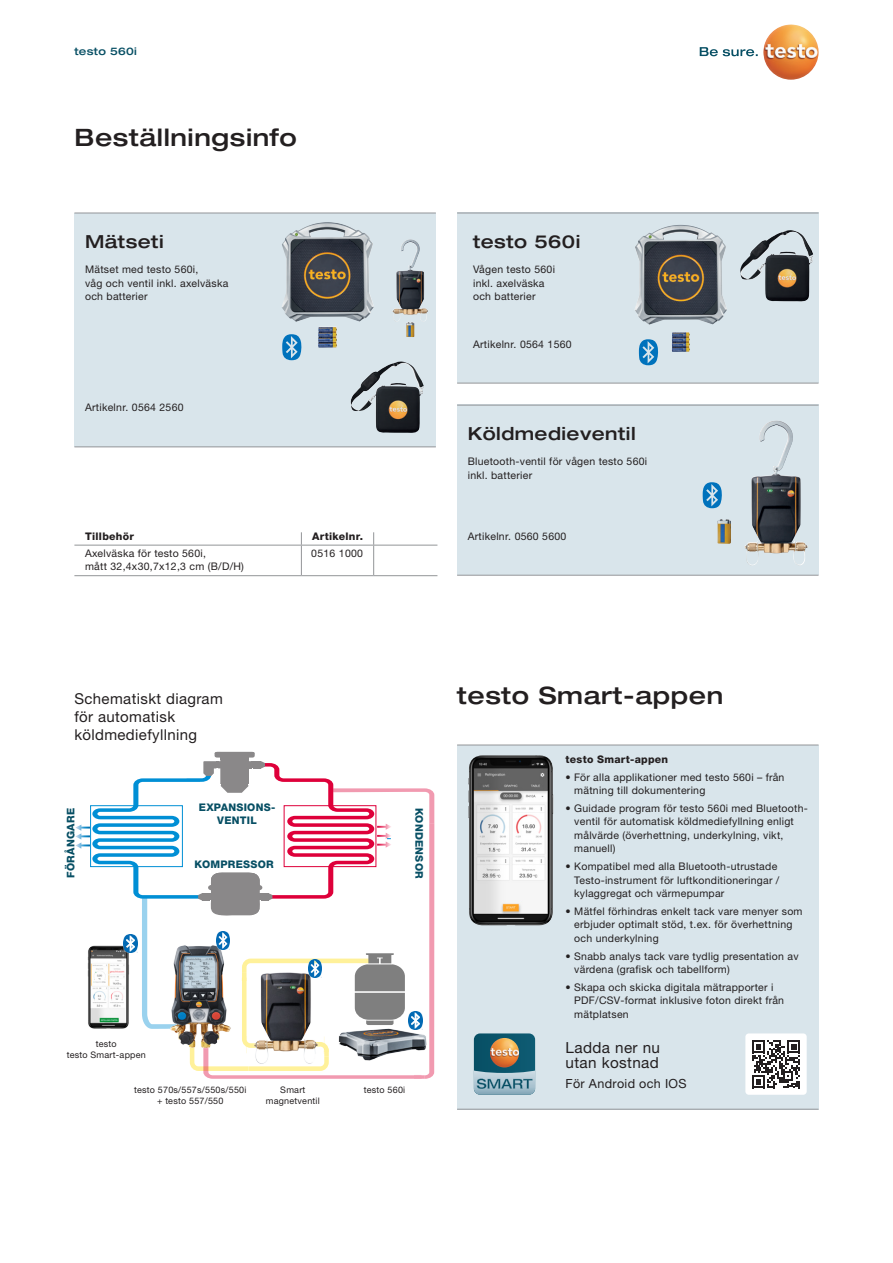
<style>
.page{position:relative;width:893px;height:1263px;background:#fff}
.page>*{position:absolute;margin:0;border:0;box-sizing:border-box;transform-origin:0 0}
.DS_Headline_16{font:500 expanded 24px "Helvetica Neue LTW1 G";letter-spacing:.025em;color:#231f20}
.ProductName_P2{font:500 expanded 18px "Helvetica Neue LTW1 G";letter-spacing:.025em;color:#231f20}
.t1{font:15.3px/14.5px "Helvetica Neue LTW1 G";letter-spacing:.025em;color:#231f20}
.DS_Headline_16-2{font:15px/18px "Helvetica Neue LTW1 G";letter-spacing:.025em;color:#231f20}
.t2{font:12.6px "Helvetica Neue LTW1 G";letter-spacing:.025em;color:#231f20}
.OrderText_P2{font:10.5px/13.5px "Helvetica Neue LTW1 G";letter-spacing:.025em;color:#231f20}
.DS_Table_left{font:10.5px/13.5px "Helvetica Neue LTW1 G";letter-spacing:.025em;color:#231f20}
.OrderText_P2-2{font:800 10.5px/13.5px "Helvetica Neue LTW1 G";letter-spacing:.025em;color:#074f64;text-align:center}
.OrderText_P2-3{font:800 10.5px "Helvetica Neue LTW1 G";letter-spacing:.025em;color:#231f20}
.table_product_header{font:800 10.5px "Helvetica Neue LTW1 G";letter-spacing:.025em;color:#231f20}
.DS_Rubrik{font:500 expanded 10.5px "Helvetica Neue LTW1 G";letter-spacing:.025em;color:#074f64}
.DS_Table_Head{font:800 10.5px "Helvetica Neue LTW1 G";letter-spacing:.025em;color:#231f20}
.DS_Table_right{font:10.5px "Helvetica Neue LTW1 G";letter-spacing:.025em;color:#231f20}
.OrderText_P2-4{font:9px/10.5px "Helvetica Neue LTW1 G";letter-spacing:.025em;color:#231f20;text-align:center}
</style>
<div class="page">
<div style="left:457px;top:745px;width:362px;height:364px;background:#d9e5eb"></div>
<svg style="left:700px;top:47px;width:58px;height:9px"></svg>
<img style="left:763px;top:24px;width:56px;height:56px;border-radius:28px">
<div style="left:457px;top:213px;width:362px;height:170px;background:#d9e5eb"></div>
<div style="left:74px;top:213px;width:362px;height:233px;background:#d9e5eb"></div>
<hr style="left:457px;top:213px;width:362px;height:1px;background:#939598">
<hr style="left:74px;top:213px;width:362px;height:1px;background:#939598">
<hr style="left:457px;top:383px;width:362px;height:1px;background:#939598">
<hr style="left:74px;top:446px;width:362px;height:1px;background:#939598">
<img style="left:635px;top:225px;width:92px;height:100px">
<img style="left:740px;top:230px;width:73px;height:71px">
<img style="left:350px;top:362px;width:74px;height:71px">
<img style="left:282px;top:222px;width:92px;height:100px">
<div style="left:457px;top:405px;width:362px;height:170px;background:#d9e5eb"></div>
<hr style="left:457px;top:405px;width:362px;height:1px;background:#939598">
<hr style="left:457px;top:575px;width:362px;height:1px;background:#939598">
<hr style="left:457px;top:745px;width:362px;height:1px;background:#939598">
<hr style="left:457px;top:1109px;width:362px;height:1px;background:#939598">
<img style="left:468px;top:755px;width:86px;height:170px">
<svg style="left:75px;top:751px;width:359px;height:328px"></svg>
<img style="left:409px;top:1011px;width:13px;height:18px">
<img style="left:747px;top:421px;width:41px;height:123px">
<img style="left:717px;top:519px;width:14px;height:25px">
<svg style="left:282px;top:334px;width:20px;height:26px"></svg>
<svg style="left:639px;top:339px;width:20px;height:26px"></svg>
<svg style="left:703px;top:482px;width:19px;height:26px"></svg>
<hr style="left:74px;top:545px;width:227px;height:1px;background:#939598">
<hr style="left:301px;top:545px;width:73px;height:1px;background:#939598">
<hr style="left:374px;top:545px;width:63px;height:1px;background:#939598">
<hr style="left:74px;top:575px;width:227px;height:1px;background:#939598">
<hr style="left:301px;top:575px;width:73px;height:1px;background:#939598">
<hr style="left:374px;top:575px;width:63px;height:1px;background:#939598">
<svg style="left:301px;top:532px;width:1px;height:13px"></svg>
<svg style="left:373px;top:532px;width:1px;height:13px"></svg>
<hr style="left:301px;top:545px;width:1px;height:30px;background:#939598">
<hr style="left:373px;top:545px;width:1px;height:30px;background:#939598">
<div style="left:745px;top:1033px;width:62px;height:62px;background:#fff;border-radius:3px"></div>
<svg style="left:752px;top:1040px;width:48px;height:48px"></svg>
<svg style="left:474px;top:1033px;width:61px;height:62px;background:#658488"></svg>
<p class="DS_Rubrik" style="left:74px;top:44px;width:64px">testo 560i</p>
<p class="DS_Headline_16" style="left:74px;top:122px;width:224px">Beställningsinfo</p>
<p class="ProductName_P2" style="left:85px;top:230px;width:80px">Mätseti</p>
<p class="ProductName_P2" style="left:473px;top:230px;width:109px">testo 560i</p>
<p class="OrderText_P2" style="left:473px;top:263px;width:83px">Vågen testo 560i inkl. axelväska och batterier</p>
<p class="OrderText_P2" style="left:85px;top:263px;width:145px">Mätset med testo 560i,<br>våg och ventil inkl. axelväska och batterier</p>
<p class="OrderText_P2" style="left:85px;top:401px;width:100px">Artikelnr. 0564 2560</p>
<p class="DS_Table_Head" style="left:85px;top:530px;width:50px">Tillbehör</p>
<p class="table_product_header" style="left:312px;top:530px;width:52px">Artikelnr.</p>
<p class="DS_Table_left" style="left:85px;top:546px;width:160px">Axelväska för testo 560i,<br>mått 32,4x30,7x12,3 cm (B/D/H)</p>
<p class="DS_Table_right" style="left:311px;top:547px;width:53px">0516 1000</p>
<p class="OrderText_P2" style="left:473px;top:337px;width:100px">Artikelnr. 0564 1560</p>
<p class="ProductName_P2" style="left:468px;top:422px;width:169px">Köldmedieventil</p>
<p class="OrderText_P2" style="left:468px;top:455px;width:181px">Bluetooth-ventil för vågen testo 560i inkl. batterier</p>
<p class="OrderText_P2" style="left:468px;top:529px;width:100px">Artikelnr. 0560 5600</p>
<p class="DS_Headline_16-2" style="left:74px;top:689px;width:150px">Schematiskt diagram för automatisk köldmediefyllning</p>
<p class="OrderText_P2-2" style="left:64px;top:878px;width:71px;rotate:-90deg">FÖRÅNGARE</p>
<p class="OrderText_P2-2" style="left:199px;top:800px;width:78px">EXPANSIONS-<br>VENTIL</p>
<p class="OrderText_P2-2" style="left:194px;top:857px;width:81px">KOMPRESSOR</p>
<p class="OrderText_P2-2" style="left:426px;top:807px;width:73px;rotate:90deg">KONDENSOR</p>
<p class="OrderText_P2-4" style="left:67px;top:1038px;width:81px">testo<br>testo Smart-appen</p>
<p class="OrderText_P2-4" style="left:134px;top:1085px;width:114px">testo 570s/557s/550s/550i + testo 557/550</p>
<p class="OrderText_P2-4" style="left:266px;top:1085px;width:55px">Smart magnetventil</p>
<p class="OrderText_P2-4" style="left:364px;top:1085px;width:43px">testo 560i</p>
<p class="DS_Headline_16" style="left:457px;top:680px;width:268px">testo Smart-appen</p>
<p class="OrderText_P2-3" style="left:566px;top:753px;width:104px">testo Smart-appen</p>
<p class="OrderText_P2" style="left:574px;top:770px;width:212px;text-indent:-9px">• För alla applikationer med testo 560i – från mätning till dokumentering</p>
<p class="OrderText_P2" style="left:574px;top:801px;width:235px;text-indent:-9px">• Guidade program för testo 560i med Bluetooth&shy;ventil för automatisk köldmediefyllning enligt målvärde (överhettning, underkylning, vikt, manuell)</p>
<p class="OrderText_P2" style="left:574px;top:859px;width:207px;text-indent:-9px">• Kompatibel med alla Bluetooth-utrustade<br>Testo-instrument för luftkonditioneringar / kylaggregat och värmepumpar</p>
<p class="OrderText_P2" style="left:574px;top:904px;width:230px;text-indent:-9px">• Mätfel förhindras enkelt tack vare menyer som erbjuder optimalt stöd, t.ex. för överhettning och underkylning</p>
<p class="OrderText_P2" style="left:574px;top:949px;width:226px;text-indent:-9px">• Snabb analys tack vare tydlig presentation av värdena (grafisk och tabellform)</p>
<p class="OrderText_P2" style="left:574px;top:980px;width:211px;text-indent:-9px">• Skapa och skicka digitala mätrapporter i<br>PDF/CSV-format inklusive foton direkt från mätplatsen</p>
<p class="t1" style="left:566px;top:1040px;width:96px">Ladda ner nu utan kostnad</p>
<p class="t2" style="left:566px;top:1075px;width:123px">För Android och IOS</p>
</div>
